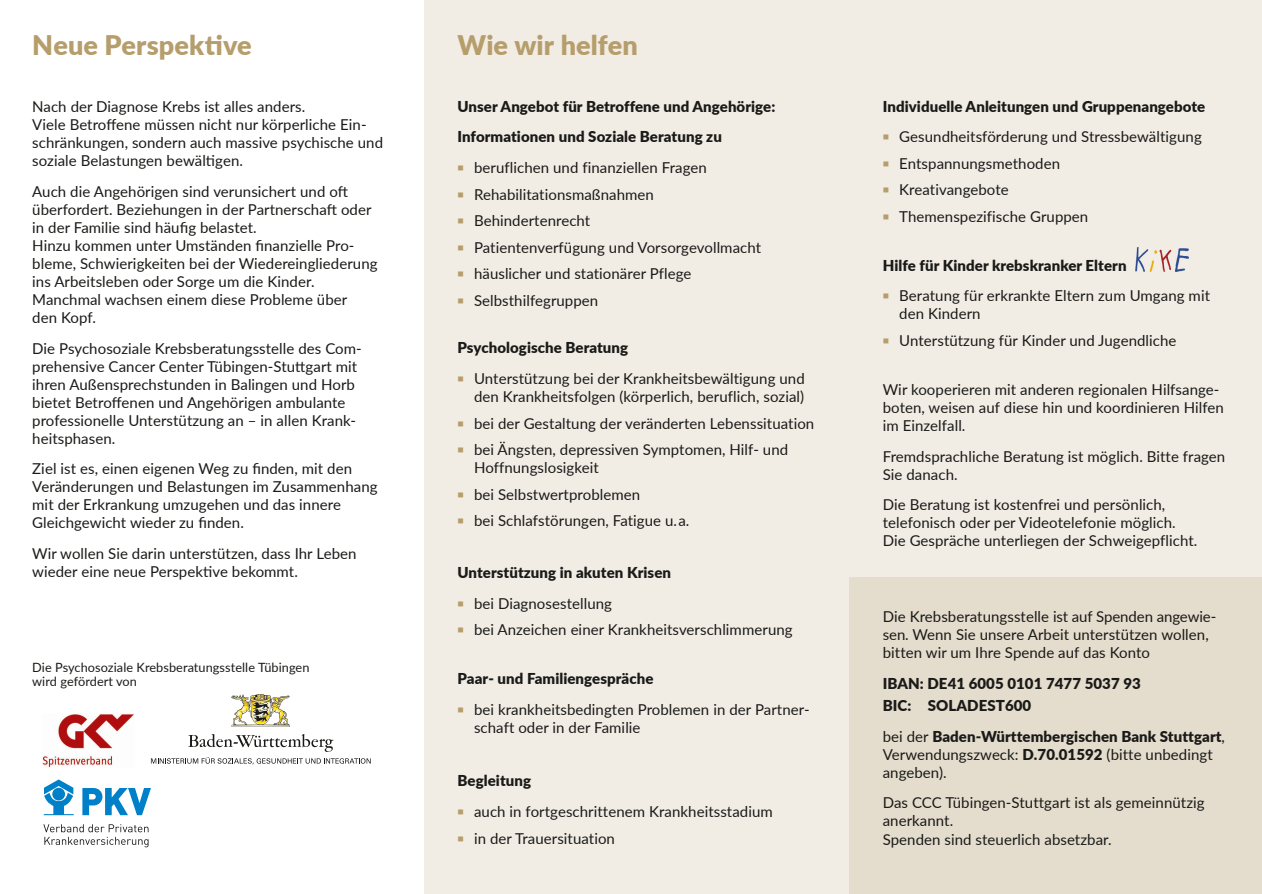
<style>
.page{position:relative;width:1262px;height:894px;background:#fff}
.page>*{position:absolute;margin:0;border:0;box-sizing:border-box;transform-origin:0 0}
.t1{font:900 27px "Lato";letter-spacing:.005em;color:#b69e6c}
.t2{font:15px/18px "Lato";letter-spacing:.005em;color:#1a1a18}
.t3{font:900 15px/30.8px "Lato";letter-spacing:.005em;color:#1a1a18}
.t4{font:12.75px/14.2px "Lato";letter-spacing:.005em;color:#1a1a18}
.s1{font-weight:900;color:#b69e6c}
.s2{font-weight:900}
</style>
<div class="page">
<div style="left:850px;top:0;width:412px;height:583px;background:#f1ede5"></div>
<div style="left:424px;top:0;width:432px;height:893px;background:#f1ede5"></div>
<div style="left:850px;top:576px;width:412px;height:317px;background:#e4dccd"></div>
<img style="left:43px;top:713px;width:92px;height:54px">
<svg style="left:43px;top:824px;width:106px;height:23px"></svg>
<svg style="left:82px;top:788px;width:69px;height:26px"></svg>
<svg style="left:44px;top:779px;width:30px;height:35px"></svg>
<img style="left:1135px;top:247px;width:54px;height:25px">
<img style="left:232px;top:694px;width:58px;height:32px">
<svg style="left:151px;top:734px;width:220px;height:30px"></svg>
<h1 class="t1" style="left:32px;top:25px;width:221px">Neue Perspektive</h1>
<p class="t2" style="left:32px;top:97px;width:352px">Nach der Diagnose Krebs ist alles anders.<br>Viele Betroffene müssen nicht nur körperliche Ein&shy;schränkungen, sondern auch massive psychische und soziale Belastungen bewältigen.</p>
<p class="t2" style="left:32px;top:181px;width:347px">Auch die Angehörigen sind verunsichert und oft überfordert. Beziehungen in der Partnerschaft oder in der Familie sind häufig belastet.<br>Hinzu kommen unter Umständen finanzielle Pro&shy;bleme, Schwierigkeiten bei der Wiedereingliederung ins Arbeitsleben oder Sorge um die Kinder.<br>Manchmal wachsen einem diese Probleme über<br>den Kopf.</p>
<p class="t2" style="left:32px;top:338px;width:331px">Die Psychosoziale Krebsberatungsstelle des Com&shy;prehensive Cancer Center Tübingen-Stuttgart mit ihren Außensprechstunden in Balingen und Horb bietet Betroffenen und Angehörigen ambulante professionelle Unterstützung an – in allen Krank&shy;heitsphasen.</p>
<p class="t2" style="left:32px;top:459px;width:347px">Ziel ist es, einen eigenen Weg zu finden, mit den Veränderungen und Belastungen im Zusammenhang mit der Erkrankung umzugehen und das innere Gleichgewicht wieder zu finden.</p>
<p class="t2" style="left:32px;top:544px;width:326px">Wir wollen Sie darin unterstützen, dass Ihr Leben wieder eine neue Perspektive bekommt.</p>
<p class="t4" style="left:32px;top:659px;width:279px">Die Psychosoziale Krebsberatungsstelle Tübingen wird gefördert von</p>
<h1 class="t1" style="left:457px;top:25px;width:182px">Wie wir helfen</h1>
<p class="t3" style="left:457px;top:90px;width:319px">Unser Angebot für Betroffene und Angehörige:<br>Informationen und Soziale Beratung zu</p>
<p class="t2" style="left:457px;top:158px;width:251px"><span class="s1">▪</span> beruflichen und finanziellen Fragen</p>
<p class="t2" style="left:457px;top:184px;width:198px"><span class="s1">▪</span> Rehabilitationsmaßnahmen</p>
<p class="t2" style="left:457px;top:211px;width:134px"><span class="s1">▪</span> Behindertenrecht</p>
<p class="t2" style="left:457px;top:237px;width:305px"><span class="s1">▪</span> Patientenverfügung und Vorsorgevollmacht</p>
<p class="t2" style="left:457px;top:264px;width:236px"><span class="s1">▪</span> häuslicher und stationärer Pflege</p>
<p class="t2" style="left:457px;top:290px;width:142px"><span class="s1">▪</span> Selbsthilfegruppen</p>
<p class="t3" style="left:457px;top:331px;width:172px">Psychologische Beratung</p>
<p class="t2" style="left:457px;top:369px;width:349px;text-align:right"><span class="s1">▪</span> Unterstützung bei der Krankheitsbewältigung und den Krankheitsfolgen (körperlich, beruflich, sozial)</p>
<p class="t2" style="left:457px;top:413px;width:358px"><span class="s1">▪</span> bei der Gestaltung der veränderten Lebenssituation</p>
<p class="t2" style="left:474px;top:440px;width:316px;text-indent:-17px"><span class="s1">▪</span> bei Ängsten, depressiven Symptomen, Hilf- und<br>Hoffnungslosigkeit</p>
<p class="t2" style="left:457px;top:484px;width:184px"><span class="s1">▪</span> bei Selbstwertproblemen</p>
<p class="t2" style="left:457px;top:511px;width:233px"><span class="s1">▪</span> bei Schlafstörungen, Fatigue u.a.</p>
<p class="t3" style="left:457px;top:556px;width:215px">Unterstützung in akuten Krisen</p>
<p class="t2" style="left:457px;top:593px;width:156px"><span class="s1">▪</span> bei Diagnosestellung</p>
<p class="t2" style="left:457px;top:620px;width:337px"><span class="s1">▪</span> bei Anzeichen einer Krankheitsverschlimmerung</p>
<p class="t3" style="left:457px;top:662px;width:197px">Paar- und Familiengespräche</p>
<p class="t2" style="left:474px;top:699px;width:337px;text-indent:-17px"><span class="s1">▪</span> bei krankheitsbedingten Problemen in der Partner&shy;schaft oder in der Familie</p>
<p class="t3" style="left:457px;top:764px;width:75px">Begleitung</p>
<p class="t2" style="left:457px;top:801px;width:317px"><span class="s1">▪</span> auch in fortgeschrittenem Krankheitsstadium</p>
<p class="t2" style="left:457px;top:828px;width:159px"><span class="s1">▪</span> in der Trauersituation</p>
<p class="t3" style="left:883px;top:90px;width:324px">Individuelle Anleitungen und Gruppenangebote</p>
<p class="t2" style="left:883px;top:127px;width:320px"><span class="s1">▪</span> Gesundheitsförderung und Stressbewältigung</p>
<p class="t2" style="left:883px;top:154px;width:179px"><span class="s1">▪</span> Entspannungsmethoden</p>
<p class="t2" style="left:883px;top:180px;width:127px"><span class="s1">▪</span> Kreativangebote</p>
<p class="t2" style="left:883px;top:207px;width:207px"><span class="s1">▪</span> Themenspezifische Gruppen</p>
<p class="t3" style="left:883px;top:249px;width:245px">Hilfe für Kinder krebskranker Eltern</p>
<p class="t2" style="left:899px;top:286px;width:312px;text-indent:-17px"><span class="s1">▪</span> Beratung für erkrankte Eltern zum Umgang mit den Kindern</p>
<p class="t2" style="left:883px;top:331px;width:295px"><span class="s1">▪</span> Unterstützung für Kinder und Jugendliche</p>
<p class="t2" style="left:883px;top:379px;width:343px">Wir kooperieren mit anderen regionalen Hilfsange&shy;boten, weisen auf diese hin und koordinieren Hilfen im Einzelfall.</p>
<p class="t2" style="left:883px;top:446px;width:344px">Fremdsprachliche Beratung ist möglich. Bitte fragen<br>Sie danach.</p>
<p class="t2" style="left:883px;top:495px;width:316px">Die Beratung ist kostenfrei und persönlich, telefonisch oder per Videotelefonie möglich.<br>Die Gespräche unterliegen der Schweigepflicht.</p>
<p class="t2" style="left:883px;top:606px;width:335px">Die Krebsberatungsstelle ist auf Spenden angewie&shy;sen. Wenn Sie unsere Arbeit unterstützen wollen, bitten wir um Ihre Spende auf das Konto</p>
<p class="t3" style="left:883px;top:671px;width:260px;line-height:22.4px">IBAN: DE41 6005 0101 7477 5037 93<br>BIC: SOLADEST600</p>
<p class="t2" style="left:883px;top:726px;width:344px">bei der <span class="s2">Baden-Württembergischen Bank Stuttgart</span>,<br>Verwendungszweck: <span class="s2">D.70.01592</span> (bitte unbedingt angeben).</p>
<p class="t2" style="left:883px;top:793px;width:323px">Das CCC Tübingen-Stuttgart ist als gemeinnützig anerkannt.<br>Spenden sind steuerlich absetzbar.</p>
</div>
